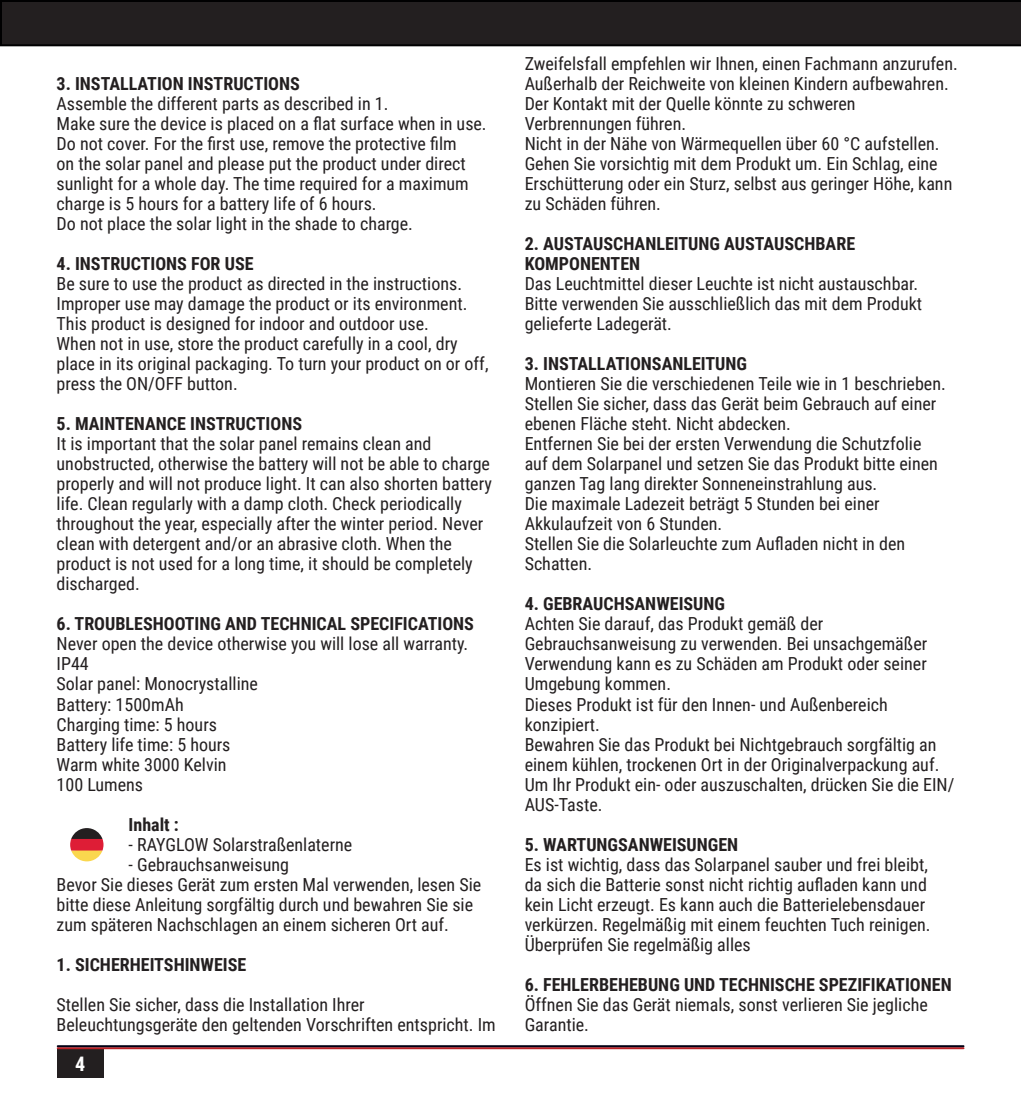
<style>
.page{position:relative;width:1021px;height:1106px;background:#fff}
.page>*{position:absolute;margin:0;border:0;box-sizing:border-box;transform-origin:0 0}
.t1{font:700 20px "Roboto Condensed";color:#fff}
.t2{font:18px/20px "Roboto Condensed";color:#231f20}
.t3{font:700 18px/20px "Roboto Condensed";color:#231f20}
</style>
<div class="page">
<div style="left:57px;top:1049px;width:46px;height:28px;background:#231f20"></div>
<hr style="left:58px;top:1047px;width:905px;height:2px;background:#ba1f24">
<svg style="left:0;top:0;width:1020px;height:46px;background:#201c1d"></svg>
<hr style="left:58px;top:1045px;width:905px;height:2px;background:#000115">
<svg style="left:70px;top:828px;width:33px;height:33px"></svg>
<p class="t3" style="left:57px;top:73px;width:245px">3. INSTALLATION INSTRUCTIONS</p>
<p class="t2" style="left:57px;top:93px;width:333px">Assemble the different parts as described in 1.</p>
<p class="t2" style="left:57px;top:113px;width:431px">Make sure the device is placed on a flat surface when in use.<br>Do not cover. For the first use, remove the protective film<br>on the solar panel and please put the product under direct sunlight for a whole day. The time required for a maximum charge is 5 hours for a battery life of 6 hours.</p>
<p class="t2" style="left:57px;top:213px;width:358px">Do not place the solar light in the shade to charge.</p>
<p class="t3" style="left:57px;top:253px;width:198px">4. INSTRUCTIONS FOR USE</p>
<p class="t2" style="left:57px;top:273px;width:412px">Be sure to use the product as directed in the instructions.<br>Improper use may damage the product or its environment.</p>
<p class="t2" style="left:57px;top:313px;width:374px">This product is designed for indoor and outdoor use.</p>
<p class="t2" style="left:57px;top:333px;width:433px">When not in use, store the product carefully in a cool, dry place in its original packaging. To turn your product on or off, press the ON/OFF button.</p>
<p class="t3" style="left:57px;top:413px;width:247px">5. MAINTENANCE INSTRUCTIONS</p>
<p class="t2" style="left:57px;top:433px;width:437px">It is important that the solar panel remains clean and unobstructed, otherwise the battery will not be able to charge properly and will not produce light. It can also shorten battery life. Clean regularly with a damp cloth. Check periodically throughout the year, especially after the winter period. Never clean with detergent and/or an abrasive cloth. When the product is not used for a long time, it should be completely discharged.</p>
<p class="t3" style="left:57px;top:613px;width:419px">6. TROUBLESHOOTING AND TECHNICAL SPECIFICATIONS</p>
<p class="t2" style="left:57px;top:633px;width:413px">Never open the device otherwise you will lose all warranty.</p>
<p class="t2" style="left:57px;top:653px;width:34px">IP44</p>
<p class="t2" style="left:57px;top:673px;width:203px">Solar panel: Monocrystalline</p>
<p class="t2" style="left:57px;top:693px;width:129px">Battery: 1500mAh</p>
<p class="t2" style="left:57px;top:713px;width:162px">Charging time: 5 hours</p>
<p class="t2" style="left:57px;top:733px;width:175px">Battery life time: 5 hours</p>
<p class="t2" style="left:57px;top:753px;width:171px">Warm white 3000 Kelvin</p>
<p class="t2" style="left:57px;top:773px;width:88px">100 Lumens</p>
<p class="t3" style="left:129px;top:813px;width:52px">Inhalt :</p>
<p class="t2" style="left:129px;top:833px;width:225px">- RAYGLOW Solarstraßenlaterne</p>
<p class="t2" style="left:129px;top:853px;width:162px">- Gebrauchsanweisung</p>
<p class="t2" style="left:57px;top:873px;width:426px">Bevor Sie dieses Gerät zum ersten Mal verwenden, lesen Sie bitte diese Anleitung sorgfältig durch und bewahren Sie sie zum späteren Nachschlagen an einem sicheren Ort auf.</p>
<p class="t3" style="left:57px;top:953px;width:191px">1. SICHERHEITSHINWEISE</p>
<p class="t2" style="left:57px;top:993px;width:441px">Stellen Sie sicher, dass die Installation Ihrer<br>Beleuchtungsgeräte den geltenden Vorschriften entspricht. Im</p>
<p class="t1" style="left:75px;top:1049px;width:12px">4</p>
<p class="t2" style="left:524px;top:53px;width:434px">Zweifelsfall empfehlen wir Ihnen, einen Fachmann anzurufen.</p>
<p class="t2" style="left:524px;top:73px;width:425px">Außerhalb der Reichweite von kleinen Kindern aufbewahren.<br>Der Kontakt mit der Quelle könnte zu schweren<br>Verbrennungen führen.</p>
<p class="t2" style="left:524px;top:133px;width:416px">Nicht in der Nähe von Wärmequellen über 60 °C aufstellen.</p>
<p class="t2" style="left:524px;top:153px;width:429px">Gehen Sie vorsichtig mit dem Produkt um. Ein Schlag, eine<br>Erschütterung oder ein Sturz, selbst aus geringer Höhe, kann zu Schäden führen.</p>
<p class="t3" style="left:524px;top:233px;width:332px">2. AUSTAUSCHANLEITUNG AUSTAUSCHBARE<br>KOMPONENTEN</p>
<p class="t2" style="left:524px;top:273px;width:395px">Das Leuchtmittel dieser Leuchte ist nicht austauschbar.</p>
<p class="t2" style="left:524px;top:293px;width:399px">Bitte verwenden Sie ausschließlich das mit dem Produkt gelieferte Ladegerät.</p>
<p class="t3" style="left:524px;top:353px;width:224px">3. INSTALLATIONSANLEITUNG</p>
<p class="t2" style="left:524px;top:373px;width:422px">Montieren Sie die verschiedenen Teile wie in 1 beschrieben.</p>
<p class="t2" style="left:524px;top:393px;width:413px">Stellen Sie sicher, dass das Gerät beim Gebrauch auf einer ebenen Fläche steht. Nicht abdecken.</p>
<p class="t2" style="left:524px;top:433px;width:414px">Entfernen Sie bei der ersten Verwendung die Schutzfolie auf dem Solarpanel und setzen Sie das Produkt bitte einen ganzen Tag lang direkter Sonneneinstrahlung aus.</p>
<p class="t2" style="left:524px;top:493px;width:356px">Die maximale Ladezeit beträgt 5 Stunden bei einer<br>Akkulaufzeit von 6 Stunden.</p>
<p class="t2" style="left:524px;top:533px;width:382px">Stellen Sie die Solarleuchte zum Aufladen nicht in den<br>Schatten.</p>
<p class="t3" style="left:524px;top:593px;width:202px">4. GEBRAUCHSANWEISUNG</p>
<p class="t2" style="left:524px;top:613px;width:404px">Achten Sie darauf, das Produkt gemäß der Gebrauchsanweisung zu verwenden. Bei unsachgemäßer Verwendung kann es zu Schäden am Produkt oder seiner Umgebung kommen.</p>
<p class="t2" style="left:524px;top:693px;width:365px">Dieses Produkt ist für den Innen- und Außenbereich konzipiert.</p>
<p class="t2" style="left:524px;top:733px;width:431px">Bewahren Sie das Produkt bei Nichtgebrauch sorgfältig an einem kühlen, trockenen Ort in der Originalverpackung auf.<br>Um Ihr Produkt ein- oder auszuschalten, drücken Sie die EIN/ AUS-Taste.</p>
<p class="t3" style="left:524px;top:833px;width:215px">5. WARTUNGSANWEISUNGEN</p>
<p class="t2" style="left:524px;top:853px;width:407px">Es ist wichtig, dass das Solarpanel sauber und frei bleibt, da sich die Batterie sonst nicht richtig aufladen kann und kein Licht erzeugt. Es kann auch die Batterielebensdauer verkürzen. Regelmäßig mit einem feuchten Tuch reinigen.<br>Überprüfen Sie regelmäßig alles</p>
<p class="t3" style="left:524px;top:973px;width:428px">6. FEHLERBEHEBUNG UND TECHNISCHE SPEZIFIKATIONEN</p>
<p class="t2" style="left:524px;top:993px;width:405px">Öffnen Sie das Gerät niemals, sonst verlieren Sie jegliche<br>Garantie.</p>
</div>
